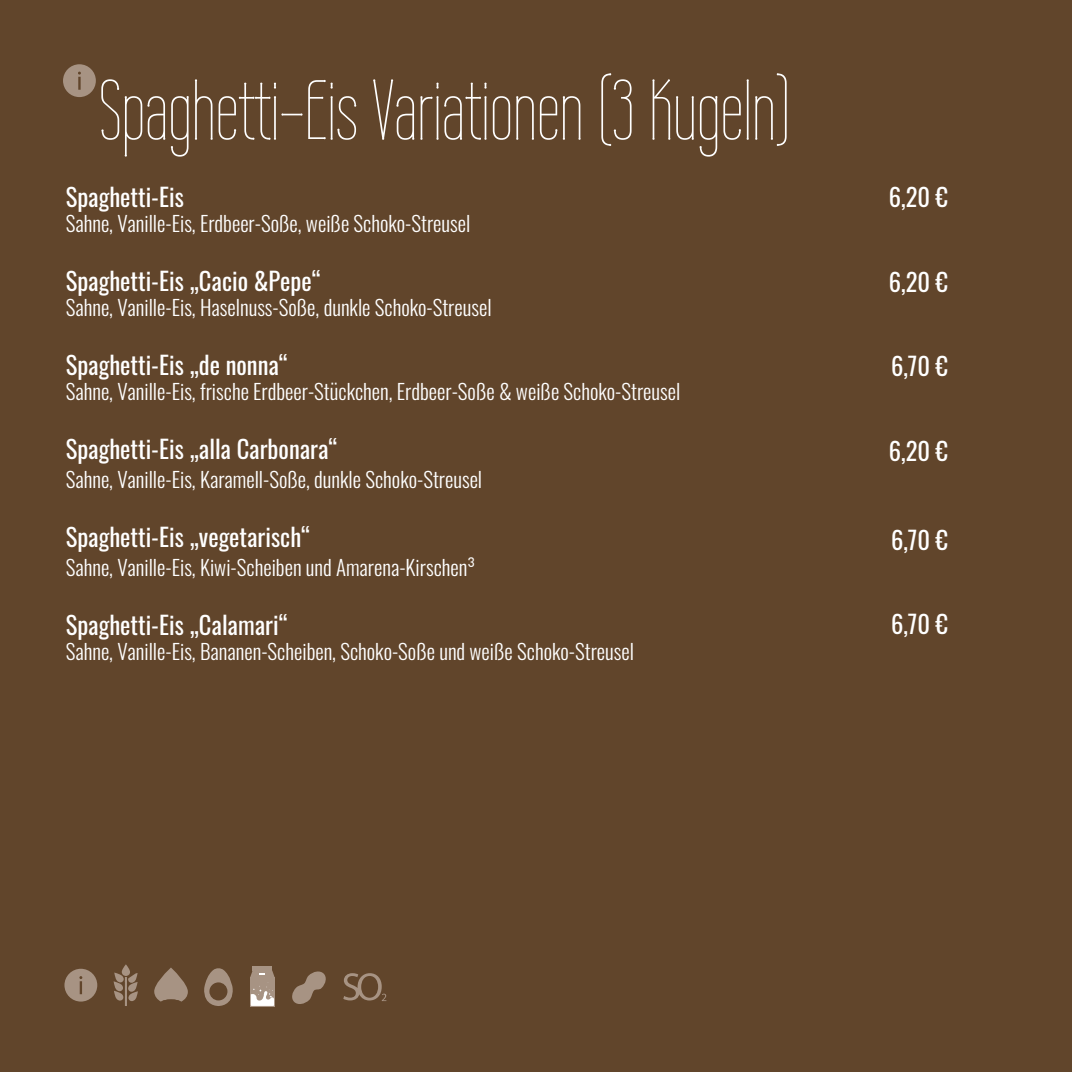
<style>
.page{position:relative;width:1072px;height:1072px;background:#fff}
.page>*{position:absolute;margin:0;border:0;box-sizing:border-box;transform-origin:0 0}
.t1{font:84px "Wire One";color:#fff}
.t2{font:24.5px "Oswald";color:#fff}
.t3{font:300 21px "Oswald";color:#fff}
</style>
<div class="page">
<div style="left:0;top:0;width:1071px;height:1071px;background:#61452b"></div>
<svg style="left:63px;top:64px;width:33px;height:33px"></svg>
<svg style="left:64px;top:968px;width:33px;height:33px"></svg>
<svg style="left:122px;top:965px;width:8px;height:10px"></svg>
<svg style="left:114px;top:972px;width:24px;height:34px"></svg>
<svg style="left:154px;top:967px;width:34px;height:34px"></svg>
<div style="left:161px;top:999px;width:20px;height:5px;background:#61452b;border-radius:50%"></div>
<svg style="left:204px;top:968px;width:29px;height:38px"></svg>
<svg style="left:250px;top:1005px;width:24px;height:1px"></svg>
<hr style="left:252px;top:966px;width:20px;height:4px;background:#a79383">
<svg style="left:250px;top:970px;width:24px;height:35px"></svg>
<svg style="left:292px;top:971px;width:34px;height:33px"></svg>
<svg style="left:343px;top:973px;width:43px;height:28px"></svg>
<p class="t1" style="left:99px;top:64px;width:692px">Spaghetti-Eis Variationen (3 Kugeln)</p>
<p class="t2" style="left:66px;top:175px;width:120px">Spaghetti-Eis</p>
<p class="t3" style="left:66px;top:205px;width:406px">Sahne, Vanille-Eis, Erdbeer-Soße, weiße Schoko-Streusel</p>
<p class="t2" style="left:66px;top:259px;width:257px">Spaghetti-Eis „Cacio &amp;Pepe“</p>
<p class="t3" style="left:66px;top:289px;width:427px">Sahne, Vanille-Eis, Haselnuss-Soße, dunkle Schoko-Streusel</p>
<p class="t2" style="left:66px;top:343px;width:224px">Spaghetti-Eis „de nonna“</p>
<p class="t3" style="left:66px;top:373px;width:616px">Sahne, Vanille-Eis, frische Erdbeer-Stückchen, Erdbeer-Soße &amp; weiße Schoko-Streusel</p>
<p class="t2" style="left:66px;top:427px;width:274px">Spaghetti-Eis „alla Carbonara“</p>
<p class="t3" style="left:66px;top:461px;width:418px">Sahne, Vanille-Eis, Karamell-Soße, dunkle Schoko-Streusel</p>
<p class="t2" style="left:66px;top:515px;width:246px">Spaghetti-Eis „vegetarisch“</p>
<p class="t3" style="left:66px;top:549px;width:411px">Sahne, Vanille-Eis, Kiwi-Scheiben und Amarena-Kirschen³</p>
<p class="t2" style="left:66px;top:603px;width:224px">Spaghetti-Eis „Calamari“</p>
<p class="t3" style="left:66px;top:633px;width:569px">Sahne, Vanille-Eis, Bananen-Scheiben, Schoko-Soße und weiße Schoko-Streusel</p>
<p class="t2" style="left:888px;top:175px;width:61px">6,20 €</p>
<p class="t2" style="left:888px;top:261px;width:61px">6,20 €</p>
<p class="t2" style="left:891px;top:345px;width:58px">6,70 €</p>
<p class="t2" style="left:888px;top:429px;width:61px">6,20 €</p>
<p class="t2" style="left:891px;top:518px;width:58px">6,70 €</p>
<p class="t2" style="left:891px;top:602px;width:58px">6,70 €</p>
</div>
